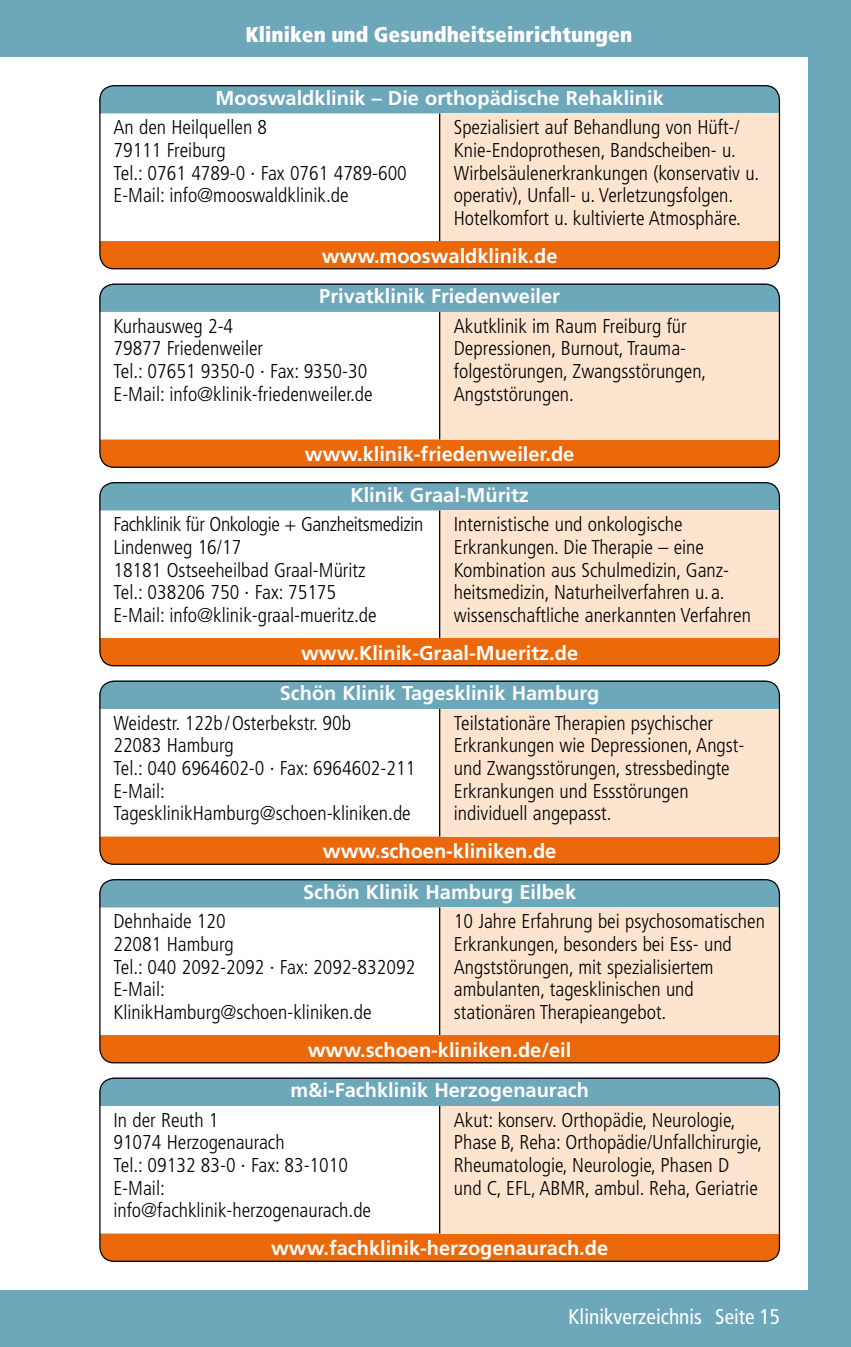
<style>
.page{position:relative;width:851px;height:1347px;background:#fff}
.page>*{position:absolute;margin:0;border:0;box-sizing:border-box;transform-origin:0 0}
.t1{font:900 condensed 21.25px "Frutiger";color:#fff}
.t2{font:condensed 21.25px "Frutiger";color:#fff}
.t3{font:300 condensed 20px/22.5px "Frutiger";color:#000}
.t4{font:700 20px "Frutiger";color:#fff}
</style>
<div class="page">
<div style="left:0;top:0;width:850px;height:57px;background:#6da7ba"></div>
<div style="left:0;top:1290px;width:850px;height:56px;background:#6da7ba"></div>
<div style="left:808px;top:0;width:42px;height:1346px;background:#6da7ba"></div>
<div style="left:100px;top:241px;width:679px;height:28px;background:#eb690b"></div>
<div style="left:100px;top:85px;width:680px;height:28px;background:#6da7ba"></div>
<div style="left:439px;top:113px;width:341px;height:128px;background:#fde4cf"></div>
<hr style="left:439px;top:113px;width:1px;height:128px;background:#000">
<div style="left:99px;top:85px;width:681px;height:184px;border:1px solid #000;border-radius:14px"></div>
<div style="left:101px;top:439px;width:678px;height:28px;background:#eb690b"></div>
<div style="left:101px;top:285px;width:677px;height:27px;background:#6da7ba"></div>
<div style="left:439px;top:312px;width:341px;height:127px;background:#fde4cf"></div>
<hr style="left:439px;top:312px;width:1px;height:127px;background:#000">
<div style="left:99px;top:283px;width:681px;height:185px;border:1px solid #000;border-radius:14px"></div>
<div style="left:100px;top:638px;width:679px;height:28px;background:#eb690b"></div>
<div style="left:100px;top:482px;width:680px;height:28px;background:#6da7ba"></div>
<div style="left:439px;top:510px;width:341px;height:128px;background:#fde4cf"></div>
<hr style="left:439px;top:510px;width:1px;height:128px;background:#000">
<div style="left:99px;top:482px;width:681px;height:184px;border:1px solid #000;border-radius:14px"></div>
<div style="left:101px;top:836px;width:678px;height:28px;background:#eb690b"></div>
<div style="left:101px;top:682px;width:677px;height:27px;background:#6da7ba"></div>
<div style="left:439px;top:709px;width:341px;height:127px;background:#fde4cf"></div>
<hr style="left:439px;top:709px;width:1px;height:127px;background:#000">
<div style="left:99px;top:680px;width:681px;height:185px;border:1px solid #000;border-radius:14px"></div>
<div style="left:100px;top:1035px;width:679px;height:27px;background:#eb690b"></div>
<div style="left:100px;top:879px;width:680px;height:28px;background:#6da7ba"></div>
<div style="left:439px;top:907px;width:341px;height:128px;background:#fde4cf"></div>
<hr style="left:439px;top:907px;width:1px;height:128px;background:#000">
<div style="left:99px;top:879px;width:681px;height:184px;border:1px solid #000;border-radius:14px"></div>
<div style="left:100px;top:1233px;width:679px;height:28px;background:#eb690b"></div>
<div style="left:101px;top:1079px;width:677px;height:27px;background:#6da7ba"></div>
<div style="left:439px;top:1106px;width:341px;height:127px;background:#fde4cf"></div>
<hr style="left:439px;top:1106px;width:1px;height:127px;background:#000">
<div style="left:99px;top:1077px;width:681px;height:184px;border:1px solid #000;border-radius:14px"></div>
<p class="t1" style="left:245px;top:21px;width:388px">Kliniken und Gesundheitseinrichtungen</p>
<p class="t4" style="left:215px;top:86px;width:449px">Mooswaldklinik – Die orthopädische Rehaklinik</p>
<p class="t3" style="left:113px;top:117px;width:295px">An den Heilquellen 8<br>79111 Freiburg<br>Tel.: 0761 4789-0 · Fax 0761 4789-600<br>E-Mail: info@mooswaldklinik.de</p>
<p class="t3" style="left:454px;top:117px;width:307px">Spezialisiert auf Behandlung von Hüft-/ Knie-Endoprothesen, Bandscheiben- u.<br>Wirbelsäulenerkrankungen (konservativ u. operativ), Unfall- u. Verletzungsfolgen.<br>Hotelkomfort u. kultivierte Atmosphäre.</p>
<p class="t4" style="left:322px;top:244px;width:237px">www.mooswaldklinik.de</p>
<p class="t4" style="left:319px;top:284px;width:242px">Privatklinik Friedenweiler</p>
<p class="t3" style="left:113px;top:315px;width:261px">Kurhausweg 2-4<br>79877 Friedenweiler<br>Tel.: 07651 9350-0 · Fax: 9350-30<br>E-Mail: info@klinik-friedenweiler.de</p>
<p class="t3" style="left:454px;top:315px;width:254px">Akutklinik im Raum Freiburg für<br>Depressionen, Burnout, Trauma&shy;folgestörungen, Zwangsstörungen,<br>Angststörungen.</p>
<p class="t4" style="left:305px;top:443px;width:271px">www.klinik-friedenweiler.de</p>
<p class="t4" style="left:350px;top:483px;width:180px">Klinik Graal-Müritz</p>
<p class="t3" style="left:113px;top:513px;width:311px">Fachklinik für Onkologie + Ganzheitsmedizin Lindenweg 16/17<br>18181 Ostseeheilbad Graal-Müritz<br>Tel.: 038206 750 · Fax: 75175<br>E-Mail: info@klinik-graal-mueritz.de</p>
<p class="t3" style="left:454px;top:513px;width:298px">Internistische und onkologische Erkrankungen. Die Therapie – eine Kombination aus Schulmedizin, Ganz&shy;heitsmedizin, Naturheilverfahren u.a. wissenschaftliche anerkannten Verfahren</p>
<p class="t4" style="left:301px;top:641px;width:278px">www.Klinik-Graal-M ueritz.de</p>
<p class="t4" style="left:280px;top:681px;width:321px">Schön Klinik Tagesklinik Hamburg</p>
<p class="t3" style="left:113px;top:712px;width:303px">Weidestr. 122b/Osterbekstr. 90b<br>22083 Hamburg<br>Tel.: 040 6964602-0 · Fax: 6964602-211<br>E-Mail:<br>TagesklinikHamburg@schoen-kliniken.de</p>
<p class="t3" style="left:454px;top:712px;width:292px">Teilstationäre Therapien psychischer Erkrankungen wie Depressionen, Angst&shy;und Zwangsstörungen, stressbedingte Erkrankungen und Essstörungen individuell angepasst.</p>
<p class="t4" style="left:323px;top:839px;width:235px">www.schoen-kliniken.de</p>
<p class="t4" style="left:303px;top:880px;width:274px">Schön Klinik Hamburg Eilbek</p>
<p class="t3" style="left:113px;top:910px;width:303px">Dehnhaide 120<br>22081 Hamburg<br>Tel.: 040 2092-2092 · Fax: 2092-832092<br>E-Mail:<br>KlinikHamburg@schoen-kliniken.de</p>
<p class="t3" style="left:454px;top:910px;width:312px">10 Jahre Erfahrung bei psychosomatischen Erkrankungen, besonders bei Ess- und Angststörungen, mit spezialisiertem ambulanten, tagesklinischen und stationären Therapieangebot.</p>
<p class="t4" style="left:308px;top:1038px;width:265px">www.schoen-kliniken.de/eil</p>
<p class="t4" style="left:290px;top:1078px;width:300px">m&amp;i-Fachklinik Herzogenaurach</p>
<p class="t3" style="left:113px;top:1109px;width:259px">In der Reuth 1<br>91074 Herzogenaurach<br>Tel.: 09132 83-0 · Fax: 83-1010<br>E-Mail: info@fachklinik-herzogenaurach.de</p>
<p class="t3" style="left:454px;top:1109px;width:310px">Akut: konserv. Orthopädie, Neurologie, Phase B, Reha: Orthopädie/Unfallchirurgie, Rheumatologie, Neurologie, Phasen D<br>und C, EFL, ABMR, ambul. Reha, Geriatrie</p>
<p class="t4" style="left:271px;top:1236px;width:338px">www.fachklinik-herzogenaurach.de</p>
<p class="t2" style="left:568px;top:1304px;width:213px">Klinikverzeichnis Seite 15</p>
</div>
